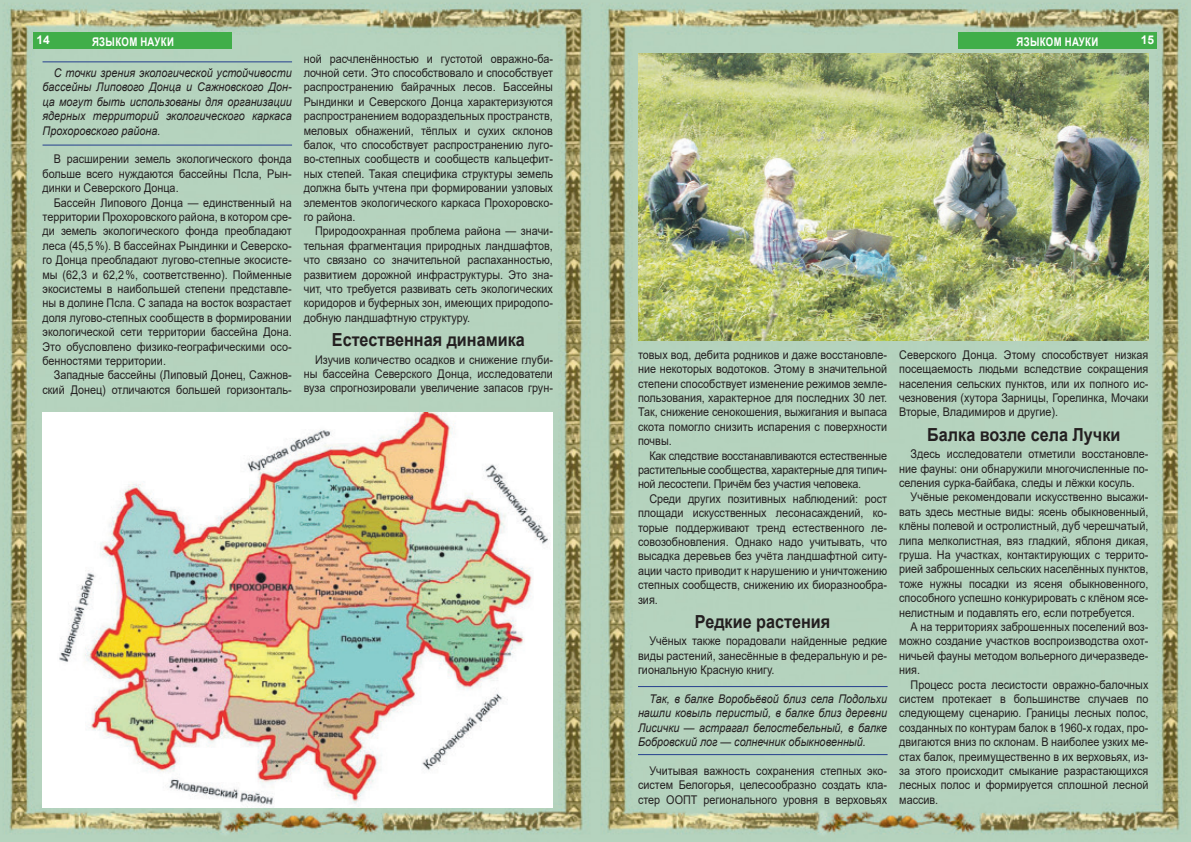
<style>
.page{position:relative;width:1191px;height:842px;background:#fff}
.page>*{position:absolute;margin:0;border:0;box-sizing:border-box;transform-origin:0 0}
.t1{font:700 18px "Arial";color:#231f20;scale:.9 1}
.t2{font:12px/14.4px "Arial";color:#231f20;text-align:justify;scale:.9 1}
.t3{font:italic 12px/14.4px "Arial";color:#231f20;text-align:justify;scale:.9 1}
.t4{font:700 12px "Arial";letter-spacing:.035em;color:#fff;scale:.8 1}
.t5{font:700 12px "Arial";letter-spacing:.035em;color:#fff}
</style>
<div class="page">
<img style="left:0;top:0;width:591px;height:842px">
<img style="left:591px;top:0;width:600px;height:842px">
<div style="left:33px;top:33px;width:199px;height:16px;background:#40ae49"></div>
<div style="left:958px;top:33px;width:199px;height:16px;background:#40ae49"></div>
<img style="left:43px;top:412px;width:510px;height:396px">
<hr style="left:43px;top:61px;width:249px;height:1px;background:#253f8e">
<hr style="left:43px;top:145px;width:249px;height:1px;background:#253f8e">
<hr style="left:638px;top:686px;width:249px;height:1px;background:#253f8e">
<hr style="left:638px;top:754px;width:249px;height:1px;background:#253f8e">
<img style="left:638px;top:54px;width:510px;height:286px">
<p class="t5" style="left:36px;top:31px;width:15px">14</p>
<p class="t4" style="left:92px;top:33px;width:104px">ЯЗЫКОМ НАУКИ</p>
<p class="t5" style="left:1140px;top:31px;width:15px">15</p>
<p class="t3" style="left:43px;top:66px;width:278px;text-indent:11px">С точки зрения экологической устойчивости бассейны Липового Донца и Сажновского Дон&shy;ца могут быть использованы для организации ядерных территорий экологического каркаса Прохоровского района.</p>
<p class="t2" style="left:43px;top:152px;width:278px;text-indent:11px">В расширении земель экологического фонда больше всего нуждаются бассейны Псла, Рын&shy;динки и Северского Донца.</p>
<p class="t2" style="left:43px;top:195px;width:278px;text-indent:11px">Бассейн Липового Донца — единственный на территории Прохоровского района, в котором сре&shy;ди земель экологического фонда преобладают леса (45,5%). В бассейнах Рындинки и Северско&shy;го Донца преобладают лугово-степные экосисте&shy;мы (62,3 и 62,2%, соответственно). Пойменные экосистемы в наибольшей степени представле&shy;ны в долине Псла. С запада на восток возрастает доля лугово-степных сообществ в формировании экологической сети территории бассейна Дона.<br>Это обусловлено физико-географическими осо&shy;бенностями территории.</p>
<p class="t2" style="left:43px;top:368px;width:278px;text-align:right">Западные бассейны (Липовый Донец, Сажнов&shy;ский Донец) отличаются большей горизонталь-</p>
<p class="t4" style="left:1016px;top:33px;width:104px">ЯЗЫКОМ НАУКИ</p>
<p class="t2" style="left:304px;top:51px;width:278px">ной расчленённостью и густотой овражно-ба&shy;лочной сети. Это способствовало и способствует распространению байрачных лесов. Бассейны Рындинки и Северского Донца характеризуются распространением водораздельных пространств, меловых обнажений, тёплых и сухих склонов балок, что способствует распространению луго&shy;во-степных сообществ и сообществ кальцефит&shy;ных степей. Такая специфика структуры земель должна быть учтена при формировании узловых элементов экологического каркаса Прохоровско&shy;го района.</p>
<p class="t2" style="left:304px;top:224px;width:278px;text-indent:11px">Природоохранная проблема района — значи&shy;тельная фрагментация природных ландшафтов, что связано со значительной распаханностью, развитием дорожной инфраструктуры. Это зна&shy;чит, что требуется развивать сеть экологических коридоров и буферных зон, имеющих природопо&shy;добную ландшафтную структуру.</p>
<h1 class="t1" style="left:332px;top:327px;width:216px">Естественная динамика</h1>
<p class="t2" style="left:304px;top:352px;width:278px;text-indent:11px">Изучив количество осадков и снижение глуби&shy;ны бассейна Северского Донца, исследователи вуза спрогнозировали увеличение запасов грун-</p>
<p class="t2" style="left:638px;top:347px;width:278px">товых вод, дебита родников и даже восстановле&shy;ние некоторых водотоков. Этому в значительной степени способствует изменение режимов земле&shy;пользования, характерное для последних 30 лет.<br>Так, снижение сенокошения, выжигания и выпаса скота помогло снизить испарения с поверхности почвы.</p>
<p class="t2" style="left:638px;top:448px;width:278px;text-indent:11px">Как следствие восстанавливаются естественные растительные сообщества, характерные для типич&shy;ной лесостепи. Причём без участия человека.</p>
<p class="t2" style="left:638px;top:491px;width:278px;text-indent:11px">Среди других позитивных наблюдений: рост площади искусственных лесонасаждений, ко&shy;торые поддерживают тренд естественного ле&shy;совозобновления. Однако надо учитывать, что высадка деревьев без учёта ландшафтной ситу&shy;ации часто приводит к нарушению и уничтожению степных сообществ, снижению их биоразнообра&shy;зия.</p>
<h1 class="t1" style="left:695px;top:609px;width:152px">Редкие растения</h1>
<p class="t2" style="left:638px;top:634px;width:278px;text-indent:11px">Учёных также порадовали найденные редкие виды растений, занесённые в федеральную и ре&shy;гиональную Красную книгу.</p>
<p class="t3" style="left:638px;top:692px;width:278px;text-indent:11px">Так, в балке Воробьёвой близ села Подольхи нашли ковыль перистый, в балке близ деревни Лисички — астрагал белостебельный, в балке Бобровский лог — солнечник обыкновенный.</p>
<p class="t2" style="left:638px;top:763px;width:278px;text-indent:11px">Учитывая важность сохранения степных эко&shy;систем Белогорья, целесообразно создать кла&shy;стер ООПТ регионального уровня в верховьях</p>
<p class="t2" style="left:899px;top:347px;width:278px">Северского Донца. Этому способствует низкая посещаемость людьми вследствие сокращения населения сельских пунктов, или их полного ис&shy;чезновения (хутора Зарницы, Горелинка, Мочаки Вторые, Владимиров и другие).</p>
<h1 class="t1" style="left:927px;top:422px;width:216px">Балка возле села Лучки</h1>
<p class="t2" style="left:899px;top:447px;width:278px;text-indent:11px">Здесь исследователи отметили восстановле&shy;ние фауны: они обнаружили многочисленные по&shy;селения сурка-байбака, следы и лёжки косуль.</p>
<p class="t2" style="left:899px;top:490px;width:278px;text-indent:11px">Учёные рекомендовали искусственно высажи&shy;вать здесь местные виды: ясень обыкновенный, клёны полевой и остролистный, дуб черешчатый, липа мелколистная, вяз гладкий, яблоня дикая, груша. На участках, контактирующих с террито&shy;рией заброшенных сельских населённых пунктов, тоже нужны посадки из ясеня обыкновенного, способного успешно конкурировать с клёном ясе&shy;нелистным и подавлять его, если потребуется.</p>
<p class="t2" style="left:899px;top:619px;width:278px;text-indent:11px">А на территориях заброшенных поселений воз&shy;можно создание участков воспроизводства охот&shy;ничьей фауны методом вольерного дичеразведе&shy;ния.</p>
<p class="t2" style="left:899px;top:677px;width:278px;text-indent:11px">Процесс роста лесистости овражно-балочных систем протекает в большинстве случаев по следующему сценарию. Границы лесных полос, созданных по контурам балок в 1960-х годах, про&shy;двигаются вниз по склонам. В наиболее узких ме&shy;стах балок, преимущественно в их верховьях, из&shy;за этого происходит смыкание разрастающихся лесных полос и формируется сплошной лесной массив.</p>
</div>
